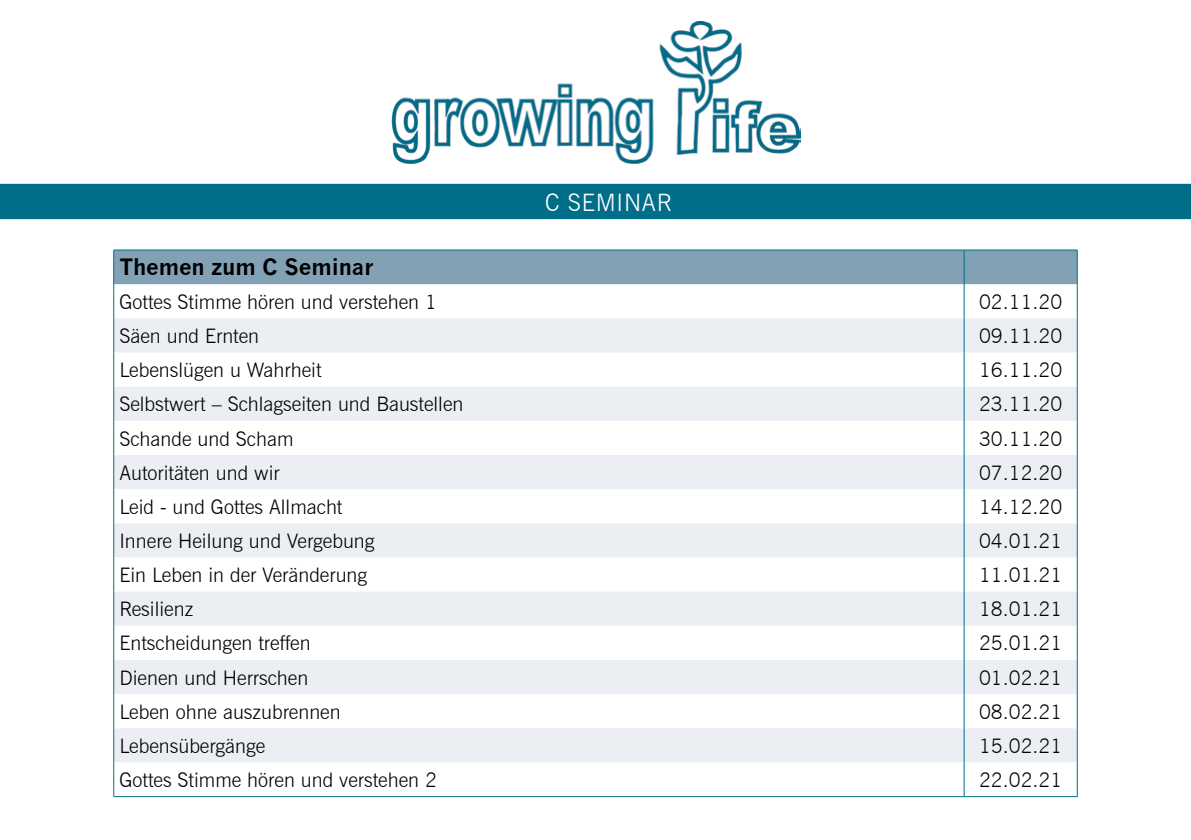
<style>
.page{position:relative;width:1191px;height:840px;background:#fff}
.page>*{position:absolute;margin:0;border:0;box-sizing:border-box;transform-origin:0 0}
.t1{font:300 24px "News Gothic BT";letter-spacing:.03em;color:#fff}
.t2{font:700 22px "News Gothic";color:#000}
.t3{font:300 20px "News Gothic BT";color:#000}
</style>
<div class="page">
<div style="left:0;top:184px;width:1191px;height:35px;background:#006e89"></div>
<img style="left:391px;top:21px;width:409px;height:142px">
<div style="left:114px;top:250px;width:963px;height:34px;background:#82a1b5"></div>
<svg style="left:114px;top:318px;width:963px;height:444px;fill:#ebeef3"></svg>
<hr style="left:113px;top:249px;width:851px;height:1px;background:#006e89">
<hr style="left:113px;top:250px;width:1px;height:34px;background:#006e89">
<hr style="left:964px;top:249px;width:113px;height:1px;background:#006e89">
<hr style="left:963px;top:250px;width:1px;height:34px;background:#006e89">
<hr style="left:1077px;top:250px;width:1px;height:34px;background:#006e89">
<hr style="left:113px;top:284px;width:1px;height:34px;background:#006e89">
<hr style="left:963px;top:284px;width:1px;height:34px;background:#006e89">
<hr style="left:1077px;top:284px;width:1px;height:34px;background:#006e89">
<hr style="left:113px;top:318px;width:1px;height:34px;background:#006e89">
<hr style="left:963px;top:318px;width:1px;height:34px;background:#006e89">
<hr style="left:1077px;top:318px;width:1px;height:34px;background:#006e89">
<hr style="left:113px;top:352px;width:1px;height:34px;background:#006e89">
<hr style="left:963px;top:352px;width:1px;height:34px;background:#006e89">
<hr style="left:1077px;top:352px;width:1px;height:34px;background:#006e89">
<hr style="left:113px;top:386px;width:1px;height:34px;background:#006e89">
<hr style="left:963px;top:386px;width:1px;height:34px;background:#006e89">
<hr style="left:1077px;top:386px;width:1px;height:34px;background:#006e89">
<hr style="left:113px;top:420px;width:1px;height:34px;background:#006e89">
<hr style="left:963px;top:420px;width:1px;height:34px;background:#006e89">
<hr style="left:1077px;top:420px;width:1px;height:34px;background:#006e89">
<hr style="left:113px;top:454px;width:1px;height:35px;background:#006e89">
<hr style="left:963px;top:454px;width:1px;height:35px;background:#006e89">
<hr style="left:1077px;top:454px;width:1px;height:35px;background:#006e89">
<hr style="left:113px;top:489px;width:1px;height:34px;background:#006e89">
<hr style="left:963px;top:489px;width:1px;height:34px;background:#006e89">
<hr style="left:1077px;top:489px;width:1px;height:34px;background:#006e89">
<hr style="left:113px;top:523px;width:1px;height:34px;background:#006e89">
<hr style="left:963px;top:523px;width:1px;height:34px;background:#006e89">
<hr style="left:1077px;top:523px;width:1px;height:34px;background:#006e89">
<hr style="left:113px;top:557px;width:1px;height:34px;background:#006e89">
<hr style="left:963px;top:557px;width:1px;height:34px;background:#006e89">
<hr style="left:1077px;top:557px;width:1px;height:34px;background:#006e89">
<hr style="left:113px;top:591px;width:1px;height:34px;background:#006e89">
<hr style="left:963px;top:591px;width:1px;height:34px;background:#006e89">
<hr style="left:1077px;top:591px;width:1px;height:34px;background:#006e89">
<hr style="left:113px;top:625px;width:1px;height:34px;background:#006e89">
<hr style="left:963px;top:625px;width:1px;height:34px;background:#006e89">
<hr style="left:1077px;top:625px;width:1px;height:34px;background:#006e89">
<hr style="left:113px;top:659px;width:1px;height:34px;background:#006e89">
<hr style="left:963px;top:659px;width:1px;height:34px;background:#006e89">
<hr style="left:1077px;top:659px;width:1px;height:34px;background:#006e89">
<hr style="left:113px;top:693px;width:1px;height:34px;background:#006e89">
<hr style="left:963px;top:693px;width:1px;height:34px;background:#006e89">
<hr style="left:1077px;top:693px;width:1px;height:34px;background:#006e89">
<hr style="left:113px;top:727px;width:1px;height:35px;background:#006e89">
<hr style="left:963px;top:727px;width:1px;height:35px;background:#006e89">
<hr style="left:1077px;top:727px;width:1px;height:35px;background:#006e89">
<hr style="left:113px;top:762px;width:1px;height:33px;background:#006e89">
<hr style="left:963px;top:762px;width:1px;height:33px;background:#006e89">
<hr style="left:1077px;top:762px;width:1px;height:33px;background:#006e89">
<hr style="left:113px;top:795px;width:851px;height:1px;background:#006e89">
<hr style="left:964px;top:795px;width:113px;height:1px;background:#006e89">
<p class="t1" style="left:545px;top:187px;width:128px">C SEMINAR</p>
<p class="t2" style="left:119px;top:254px;width:256px">Themen zum C Seminar</p>
<p class="t3" style="left:119px;top:289px;width:319px">Gottes Stimme hören und verstehen 1</p>
<p class="t3" style="left:979px;top:289px;width:85px">02.11.20</p>
<p class="t3" style="left:119px;top:323px;width:141px">Säen und Ernten</p>
<p class="t3" style="left:979px;top:323px;width:85px">09.11.20</p>
<p class="t3" style="left:119px;top:358px;width:204px">Lebenslügen u Wahrheit</p>
<p class="t3" style="left:979px;top:358px;width:85px">16.11.20</p>
<p class="t3" style="left:119px;top:392px;width:345px">Selbstwert – Schlagseiten und Baustellen</p>
<p class="t3" style="left:979px;top:392px;width:85px">23.11.20</p>
<p class="t3" style="left:119px;top:426px;width:176px">Schande und Scham</p>
<p class="t3" style="left:979px;top:426px;width:85px">30.11.20</p>
<p class="t3" style="left:119px;top:460px;width:162px">Autoritäten und wir</p>
<p class="t3" style="left:979px;top:460px;width:85px">07.12.20</p>
<p class="t3" style="left:119px;top:494px;width:224px">Leid - und Gottes Allmacht</p>
<p class="t3" style="left:979px;top:494px;width:85px">14.12.20</p>
<p class="t3" style="left:119px;top:528px;width:257px">Innere Heilung und Vergebung</p>
<p class="t3" style="left:979px;top:528px;width:85px">04.01.21</p>
<p class="t3" style="left:119px;top:562px;width:249px">Ein Leben in der Veränderung</p>
<p class="t3" style="left:979px;top:562px;width:85px">11.01.21</p>
<p class="t3" style="left:119px;top:596px;width:75px">Resilienz</p>
<p class="t3" style="left:979px;top:596px;width:85px">18.01.21</p>
<p class="t3" style="left:119px;top:631px;width:193px">Entscheidungen treffen</p>
<p class="t3" style="left:979px;top:631px;width:85px">25.01.21</p>
<p class="t3" style="left:119px;top:665px;width:190px">Dienen und Herrschen</p>
<p class="t3" style="left:979px;top:665px;width:85px">01.02.21</p>
<p class="t3" style="left:119px;top:699px;width:223px">Leben ohne auszubrennen</p>
<p class="t3" style="left:979px;top:699px;width:85px">08.02.21</p>
<p class="t3" style="left:119px;top:733px;width:147px">Lebensübergänge</p>
<p class="t3" style="left:979px;top:733px;width:85px">15.02.21</p>
<p class="t3" style="left:119px;top:767px;width:319px">Gottes Stimme hören und verstehen 2</p>
<p class="t3" style="left:979px;top:767px;width:85px">22.02.21</p>
</div>
